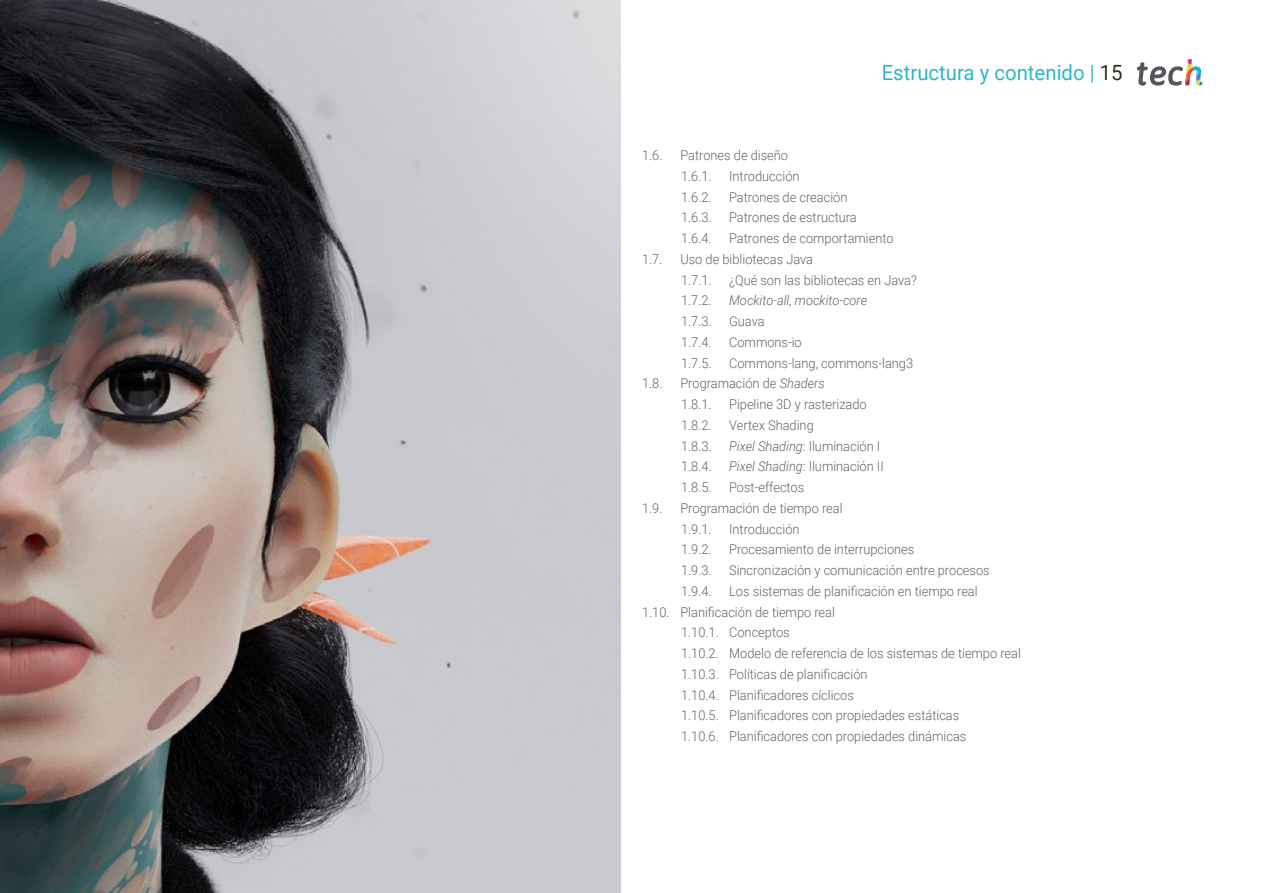
<style>
.page{position:relative;width:1263px;height:893px;background:#fff}
.page>*{position:absolute;margin:0;border:0;box-sizing:border-box;transform-origin:0 0}
.t1{font:21px "Roboto";color:#2db8c5}
.t2{font:300 13.5px/20.7px "Roboto";color:#61646a;scale:.95 1}
.t3{font:italic 300 13.5px "Roboto";color:#61646a;scale:.95 1}
.s1{color:#312e20}
.s2{font-style:italic}
</style>
<div class="page">
<img style="left:0;top:0;width:621px;height:893px">
<svg style="left:1137px;top:59px;width:65px;height:27px"></svg>
<p class="t2" style="left:642px;top:144px;width:23px">1.6.</p>
<p class="t2" style="left:680px;top:144px;width:115px">Patrones de diseño<br>1.6.1.</p>
<p class="t2" style="left:729px;top:165px;width:76px">Introducción</p>
<h1 class="t1" style="left:882px;top:57px;width:242px">Estructura y contenido | <span class="s1">15</span></h1>
<p class="t2" style="left:681px;top:186px;width:34px">1.6.2.</p>
<p class="t2" style="left:729px;top:186px;width:126px">Patrones de creación</p>
<p class="t2" style="left:681px;top:207px;width:34px">1.6.3.</p>
<p class="t2" style="left:729px;top:207px;width:136px">Patrones de estructura</p>
<p class="t2" style="left:681px;top:227px;width:34px">1.6.4.</p>
<p class="t2" style="left:729px;top:227px;width:175px">Patrones de comportamiento</p>
<p class="t2" style="left:642px;top:248px;width:23px">1.7.</p>
<p class="t2" style="left:680px;top:248px;width:141px">Uso de bibliotecas Java<br>1.7.1.</p>
<p class="t2" style="left:729px;top:269px;width:199px">¿Qué son las bibliotecas en Java?</p>
<p class="t2" style="left:681px;top:290px;width:34px">1.7.2.</p>
<p class="t3" style="left:729px;top:291px;width:147px">Mockito-all, mockito-core</p>
<p class="t2" style="left:681px;top:310px;width:34px">1.7.3.</p>
<p class="t2" style="left:729px;top:310px;width:39px">Guava</p>
<p class="t2" style="left:681px;top:331px;width:34px">1.7.4.</p>
<p class="t2" style="left:729px;top:331px;width:78px">Commons-io</p>
<p class="t2" style="left:681px;top:352px;width:34px">1.7.5.</p>
<p class="t2" style="left:729px;top:352px;width:195px">Commons-lang, commons-lang3</p>
<p class="t2" style="left:642px;top:373px;width:23px">1.8.</p>
<p class="t2" style="left:680px;top:373px;width:153px">Programación de <span class="s2">Shaders<br></span>1.8.1.</p>
<p class="t2" style="left:729px;top:393px;width:146px">Pipeline 3D y rasterizado</p>
<p class="t2" style="left:681px;top:414px;width:34px">1.8.2.</p>
<p class="t2" style="left:729px;top:414px;width:91px">Vertex Shading</p>
<p class="t2" style="left:681px;top:435px;width:34px">1.8.3.</p>
<p class="t2" style="left:729px;top:435px;width:161px"><span class="s2">Pixel Shading</span>: Iluminación I</p>
<p class="t2" style="left:681px;top:456px;width:34px">1.8.4.</p>
<p class="t2" style="left:729px;top:456px;width:164px"><span class="s2">Pixel Shading</span>: Iluminación II</p>
<p class="t2" style="left:681px;top:476px;width:34px">1.8.5.</p>
<p class="t2" style="left:729px;top:476px;width:81px">Post-effectos</p>
<p class="t2" style="left:642px;top:497px;width:23px">1.9.</p>
<p class="t2" style="left:680px;top:497px;width:172px">Programación de tiempo real<br>1.9.1.</p>
<p class="t2" style="left:729px;top:518px;width:76px">Introducción</p>
<p class="t2" style="left:681px;top:539px;width:34px">1.9.2.</p>
<p class="t2" style="left:729px;top:539px;width:196px">Procesamiento de interrupciones</p>
<p class="t2" style="left:681px;top:559px;width:34px">1.9.3.</p>
<p class="t2" style="left:729px;top:559px;width:276px">Sincronización y comunicación entre procesos</p>
<p class="t2" style="left:681px;top:580px;width:34px">1.9.4.</p>
<p class="t2" style="left:729px;top:580px;width:263px">Los sistemas de planificación en tiempo real</p>
<p class="t2" style="left:642px;top:601px;width:205px">1.10. Planificación de tiempo real</p>
<p class="t2" style="left:681px;top:622px;width:116px">1.10.1. Conceptos</p>
<p class="t2" style="left:681px;top:642px;width:359px">1.10.2. Modelo de referencia de los sistemas de tiempo real</p>
<p class="t2" style="left:681px;top:663px;width:198px">1.10.3. Políticas de planificación</p>
<p class="t2" style="left:681px;top:684px;width:183px">1.10.4. Planificadores cíclicos</p>
<p class="t2" style="left:681px;top:705px;width:294px">1.10.5. Planificadores con propiedades estáticas</p>
<p class="t2" style="left:681px;top:725px;width:302px">1.10.6. Planificadores con propiedades dinámicas</p>
</div>
